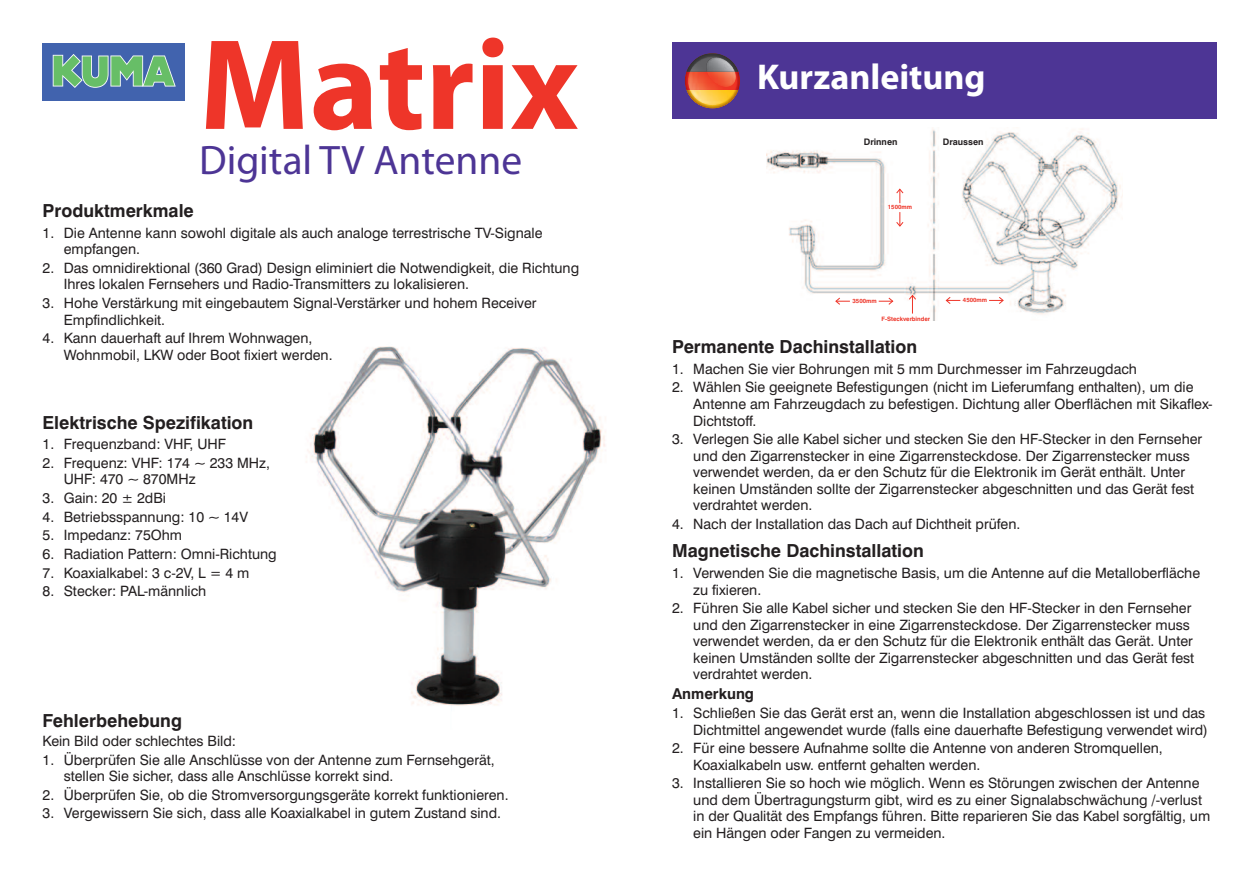
<style>
.page{position:relative;width:1259px;height:893px;background:#fff}
.page>*{position:absolute;margin:0;border:0;box-sizing:border-box;transform-origin:0 0}
.t1{font:700 130.2px "Myriad Pro";color:#ee3529}
.t2{font:41.4px "Myriad Pro";color:#4d3595}
.t3{font:700 36px "Myriad Pro";color:#fff}
.t4{font:700 18px "Swiss 721 BT";color:#231f20}
.t5{font:700 15px "Swiss 721 BT";color:#231f20}
.t6{font:14.25px/16.5px "Swiss 721 BT";color:#231f20}
.t7{font:700 9px "Swiss 721 BT";color:#231f20}
.t8{font:700 6px "Swiss 721 BT";color:#ee3529}
</style>
<div class="page">
<img style="left:306px;top:346px;width:299px;height:360px">
<div style="left:43px;top:43px;width:141px;height:57px;background:#4163ae"></div>
<svg style="left:53px;top:54px;width:123px;height:34px"></svg>
<div style="left:672px;top:43px;width:544px;height:76px;background:#4d3595"></div>
<svg style="left:686px;top:90px;width:53px;height:7px"></svg>
<svg style="left:696px;top:53px;width:43px;height:19px"></svg>
<img style="left:706px;top:57px;width:30px;height:17px">
<img style="left:690px;top:91px;width:19px;height:10px">
<img style="left:691px;top:59px;width:44px;height:5px">
<img style="left:694px;top:101px;width:15px;height:7px">
<img style="left:685px;top:74px;width:55px;height:16px">
<img style="left:686px;top:64px;width:52px;height:8px">
<svg style="left:727px;top:62px;width:11px;height:7px"></svg>
<img style="left:709px;top:90px;width:29px;height:18px">
<img style="left:766px;top:128px;width:356px;height:193px">
<svg style="left:908px;top:294px;width:8px;height:20px"></svg>
<svg style="left:895px;top:212px;width:9px;height:15px"></svg>
<svg style="left:895px;top:188px;width:9px;height:15px"></svg>
<svg style="left:878px;top:297px;width:16px;height:8px"></svg>
<svg style="left:835px;top:297px;width:15px;height:8px"></svg>
<svg style="left:989px;top:296px;width:15px;height:9px"></svg>
<svg style="left:945px;top:296px;width:15px;height:9px"></svg>
<h1 class="t1" style="left:199px;top:36px;width:380px">Matrix</h1>
<h2 class="t2" style="left:199px;top:144px;width:324px">Digital TV Antenne</h2>
<p class="t4" style="left:43px;top:204px;width:153px">Produktmerkmale</p>
<p class="t6" style="left:64px;top:226px;width:480px;text-indent:-21px">1. Die Antenne kann sowohl digitale als auch analoge terrestrische TV-Signale empfangen.</p>
<p class="t6" style="left:64px;top:261px;width:517px;text-indent:-21px">2. Das omnidirektional (360 Grad) Design eliminiert die Notwendigkeit, die Richtung<br>Ihres lokalen Fernsehers und Radio-Transmitters zu lokalisieren.</p>
<p class="t6" style="left:64px;top:296px;width:474px;text-indent:-21px">3. Hohe Verstärkung mit eingebautem Signal-Verstärker und hohem Receiver<br>Empfindlichkeit.</p>
<p class="t6" style="left:64px;top:331px;width:270px;text-indent:-21px">4. Kann dauerhaft auf Ihrem Wohnwagen,<br>Wohnmobil, LKW oder Boot fixiert werden.</p>
<p class="t4" style="left:43px;top:416px;width:212px">Elektrische Spezifikation</p>
<p class="t6" style="left:43px;top:437px;width:185px">1. Frequenzband: VHF, UHF</p>
<p class="t6" style="left:64px;top:456px;width:208px;text-indent:-21px">2. Frequenz: VHF: 174 ~ 233 MHz,<br>UHF: 470 ~ 870MHz</p>
<p class="t6" style="left:43px;top:491px;width:125px">3. Gain: 20 ± 2dBi</p>
<p class="t6" style="left:43px;top:510px;width:207px">4. Betriebsspannung: 10 ~ 14V</p>
<p class="t6" style="left:43px;top:528px;width:141px">5. Impedanz: 75Ohm</p>
<p class="t6" style="left:43px;top:547px;width:236px">6. Radiation Pattern: Omni-Richtung</p>
<p class="t6" style="left:43px;top:566px;width:208px">7. Koaxialkabel: 3 c-2V, L = 4 m</p>
<p class="t6" style="left:43px;top:584px;width:165px">8. Stecker: PAL-männlich</p>
<p class="t4" style="left:43px;top:714px;width:141px">Fehlerbehebung</p>
<p class="t6" style="left:43px;top:734px;width:195px">Kein Bild oder schlechtes Bild:</p>
<p class="t6" style="left:64px;top:753px;width:432px;text-indent:-21px">1. Überprüfen Sie alle Anschlüsse von der Antenne zum Fernsehgerät, stellen Sie sicher, dass alle Anschlüsse korrekt sind.</p>
<p class="t6" style="left:43px;top:788px;width:467px">2. Überprüfen Sie, ob die Stromversorgungsgeräte korrekt funktionieren.</p>
<p class="t6" style="left:43px;top:806px;width:460px">3. Vergewissern Sie sich, dass alle Koaxialkabel in gutem Zustand sind.</p>
<h3 class="t3" style="left:757px;top:64px;width:230px">Kurzanleitung</h3>
<p class="t7" style="left:864px;top:139px;width:35px">Drinnen</p>
<p class="t7" style="left:943px;top:139px;width:42px">Draussen</p>
<p class="t8" style="left:888px;top:205px;width:26px">1500mm</p>
<p class="t8" style="left:852px;top:298px;width:26px">3500mm</p>
<p class="t8" style="left:881px;top:316px;width:50px">F-Steckverbinder</p>
<p class="t8" style="left:963px;top:298px;width:26px">4500mm</p>
<p class="t4" style="left:672px;top:340px;width:246px">Permanente Dachinstallation</p>
<p class="t6" style="left:672px;top:362px;width:466px">1. Machen Sie vier Bohrungen mit 5 mm Durchmesser im Fahrzeugdach</p>
<p class="t6" style="left:693px;top:381px;width:521px;text-indent:-21px">2. Wählen Sie geeignete Befestigungen (nicht im Lieferumfang enthalten), um die<br>Antenne am Fahrzeugdach zu befestigen. Dichtung aller Oberflächen mit Sikaflex-<br>Dichtstoff.</p>
<p class="t6" style="left:693px;top:432px;width:510px;text-indent:-21px">3. Verlegen Sie alle Kabel sicher und stecken Sie den HF-Stecker in den Fernseher und den Zigarrenstecker in eine Zigarrensteckdose. Der Zigarrenstecker muss verwendet werden, da er den Schutz für die Elektronik im Gerät enthält. Unter keinen Umständen sollte der Zigarrenstecker abgeschnitten und das Gerät fest verdrahtet werden.</p>
<p class="t6" style="left:672px;top:517px;width:350px">4. Nach der Installation das Dach auf Dichtheit prüfen.</p>
<p class="t4" style="left:672px;top:544px;width:253px">Magnetische Dachinstallation</p>
<p class="t6" style="left:693px;top:566px;width:508px;text-indent:-21px">1. Verwenden Sie die magnetische Basis, um die Antenne auf die Metalloberfläche zu fixieren.</p>
<p class="t6" style="left:693px;top:601px;width:502px;text-indent:-21px">2. Führen Sie alle Kabel sicher und stecken Sie den HF-Stecker in den Fernseher und den Zigarrenstecker in eine Zigarrensteckdose. Der Zigarrenstecker muss verwendet werden, da er den Schutz für die Elektronik enthält das Gerät. Unter keinen Umständen sollte der Zigarrenstecker abgeschnitten und das Gerät fest verdrahtet werden.</p>
<p class="t5" style="left:672px;top:689px;width:84px">Anmerkung</p>
<p class="t6" style="left:672px;top:706px;width:537px;text-align:right">1. Schließen Sie das Gerät erst an, wenn die Installation abgeschlossen ist und das<br>Dichtmittel angewendet wurde (falls eine dauerhafte Befestigung verwendet wird)</p>
<p class="t6" style="left:693px;top:741px;width:471px;text-indent:-21px">2. Für eine bessere Aufnahme sollte die Antenne von anderen Stromquellen,<br>Koaxialkabeln usw. entfernt gehalten werden.</p>
<p class="t6" style="left:693px;top:776px;width:518px;text-indent:-21px">3. Installieren Sie so hoch wie möglich. Wenn es Störungen zwischen der Antenne und dem Übertragungsturm gibt, wird es zu einer Signalabschwächung /-verlust in der Qualität des Empfangs führen. Bitte reparieren Sie das Kabel sorgfältig, um ein Hängen oder Fangen zu vermeiden.</p>
</div>
